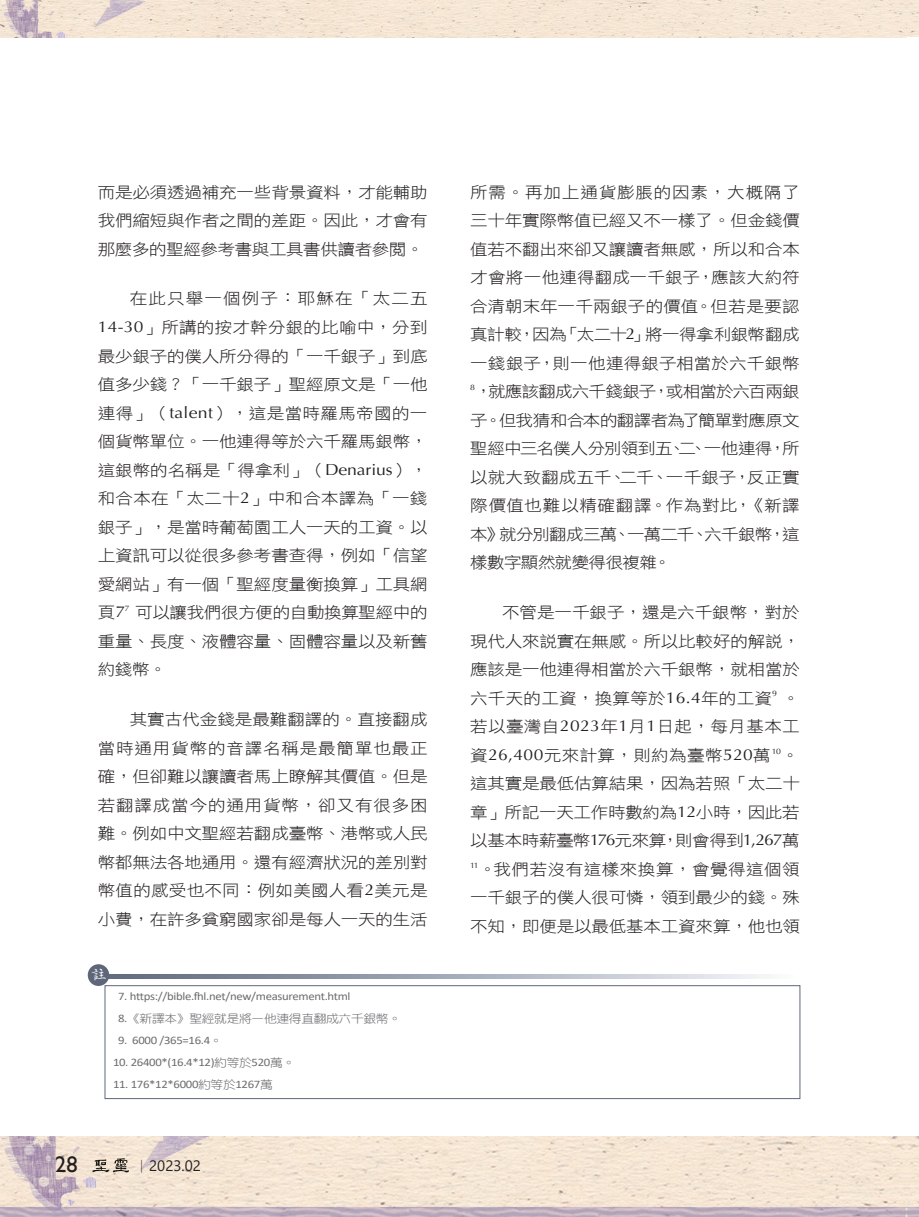
<style>
.page{position:relative;width:919px;height:1217px;background:#fff}
.page>*{position:absolute;margin:0;border:0;box-sizing:border-box;transform-origin:0 0}
.t1{font:22.5px "Gill Sans";color:#231f20}
.t2{font:16.5px "DFWZ Ming W4 WIN BF";color:#fff}
.t3{font:15.75px/28.5px "DF Hei W3 WIN BF";letter-spacing:-.01em;color:#231f20;text-align:justify;scale:1.11 1}
.t4{font:15px "Segoe UI";color:#231f20}
.註{font:11.55px "Calibri";letter-spacing:-.025em;color:#6c6d70;scale:1.11 1}
.註-2{font:11.55px "DF Yuan W3 WIN BF";letter-spacing:-.025em;color:#6c6d70;scale:1.11 1}
.s1{font-family:"Optima"}
.s2{font-family:"Calibri"}
.s3{font-family:"DF Yuan W3 WIN BF"}
.s4{font-family:"Adobe Ming Std";font-weight:300}
</style>
<div class="page">
<div style="left:105px;top:985px;width:695px;height:113px;border:1px solid #5e677a"></div>
<svg style="left:108px;top:973px;width:659px;height:5px"></svg>
<div style="left:88px;top:963px;width:21px;height:22px;background:#5e677a;border-radius:50%"></div>
<img style="left:0;top:0;width:918px;height:38px">
<img style="left:0;top:1136px;width:918px;height:80px">
<svg style="left:92px;top:1157px;width:37px;height:15px"></svg>
<p class="t3" style="left:98px;top:178px;width:298px">而是必須透過補充一些背景資料，才能輔助我們縮短與作者之間的差距。因此，才會有那麼多的聖經參考書與工具書供讀者參閱。</p>
<p class="t3" style="left:98px;top:284px;width:298px;text-indent:32px">在此只舉一個例子：耶穌在「太二五<span class="s1">14-30</span>」所講的按才幹分銀的比喻中，分到最少銀子的僕人所分得的「一千銀子」到底值多少錢？「一千銀子」聖經原文是「一他連得」（<span class="s1">talent</span>），這是當時羅馬帝國的一個貨幣單位。一他連得等於六千羅馬銀幣，這銀幣的名稱是「得拿利」（<span class="s1">Denarius</span>），和合本在「太二十<span class="s1">2</span>」中和合本譯為「一錢銀子」，是當時葡萄園工人一天的工資。以上資訊可以從很多參考書查得，例如「信望愛網站」有一個「聖經度量衡換算」工具網頁<span class="s1">7</span><sup>7</sup> 可以讓我們很方便的自動換算聖經中的重量、長度、液體容量、固體容量以及新舊約錢幣。</p>
<p class="t3" style="left:98px;top:705px;width:298px;text-indent:32px">其實古代金錢是最難翻譯的。直接翻成當時通用貨幣的音譯名稱是最簡單也最正確，但卻難以讓讀者馬上瞭解其價值。但是若翻譯成當今的通用貨幣，卻又有很多困難。例如中文聖經若翻成臺幣、港幣或人民幣都無法各地通用。還有經濟狀況的差別對幣值的感受也不同：例如美國人看<span class="s1">2</span>美元是小費，在許多貧窮國家卻是每人一天的生活</p>
<p class="t2" style="left:91px;top:965px;width:18px">註</p>
<p class="註" style="left:118px;top:988px;width:211px">7. https://bible.fhl.net/new/measurement.html</p>
<p class="註-2" style="left:118px;top:1012px;width:256px"><span class="s2">8.</span>《新譯本》聖經就是將一他連得直翻成六千銀幣。</p>
<p class="註" style="left:118px;top:1032px;width:96px">9. 6000 /365=16.4<span class="s3">。</span></p>
<p class="註" style="left:113px;top:1054px;width:166px">10. 26400*(16.4*12)<span class="s3">約等於</span>520<span class="s3">萬。</span></p>
<p class="註" style="left:113px;top:1076px;width:145px">11. 176*12*6000<span class="s3">約等於</span>1267<span class="s3">萬</span></p>
<p class="t1" style="left:55px;top:1150px;width:24px">28</p>
<p class="t4" style="left:134px;top:1151px;width:68px"><span class="s4">｜</span>2023.02</p>
<p class="t3" style="left:470px;top:178px;width:298px">所需。再加上通貨膨脹的因素，大概隔了三十年實際幣值已經又不一樣了。但金錢價值若不翻出來卻又讓讀者無感，所以和合本才會將一他連得翻成一千銀子，應該大約符合清朝末年一千兩銀子的價值。但若是要認真計較，因為「太二十<span class="s1">2</span>」將一得拿利銀幣翻成一錢銀子，則一他連得銀子相當於六千銀幣<sup>8</sup>，就應該翻成六千錢銀子，或相當於六百兩銀子。但我猜和合本的翻譯者為了簡單對應原文聖經中三名僕人分別領到五、二、一他連得，所以就大致翻成五千、二千、一千銀子，反正實際價值也難以精確翻譯。作為對比，《新譯本》就分別翻成三萬、一萬二千、六千銀幣，這樣數字顯然就變得很複雜。</p>
<p class="t3" style="left:470px;top:598px;width:298px;text-indent:32px">不管是一千銀子，還是六千銀幣，對於現代人來說實在無感。所以比較好的解說，應該是一他連得相當於六千銀幣，就相當於六千天的工資，換算等於<span class="s1">16.4</span>年的工資<sup>9</sup> 。若以臺灣自<span class="s1">2023</span>年<span class="s1">1</span>月<span class="s1">1</span>日起，每月基本工資<span class="s1">26,400</span>元來計算，則約為臺幣<span class="s1">520</span>萬<sup>10</sup>。這其實是最低估算結果，因為若照「太二十章」所記一天工作時數約為<span class="s1">12</span>小時，因此若以基本時薪臺幣<span class="s1">176</span>元來算，則會得到<span class="s1">1,267</span>萬<sup>11</sup>。我們若沒有這樣來換算，會覺得這個領一千銀子的僕人很可憐，領到最少的錢。殊不知，即便是以最低基本工資來算，他也領</p>
</div>
